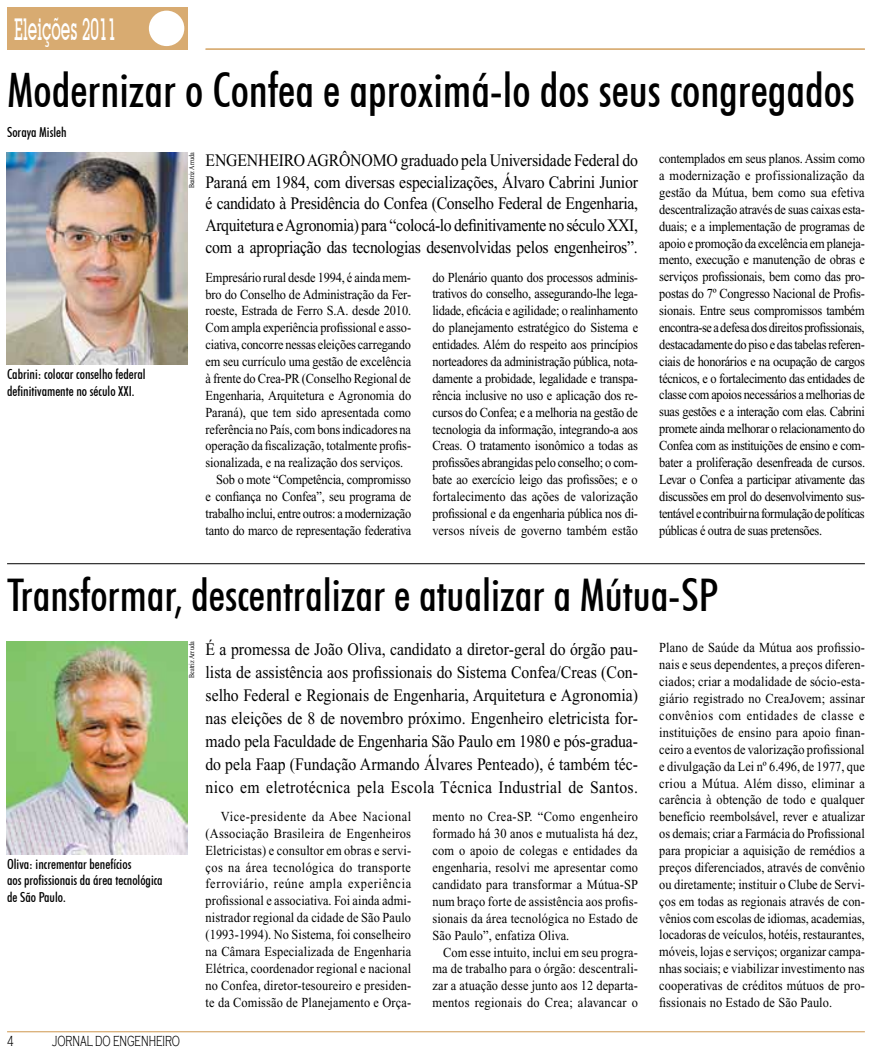
<style>
.page{position:relative;width:872px;height:1053px;background:#fff}
.page>*{position:absolute;margin:0;border:0;box-sizing:border-box;transform-origin:0 0}
.t1{font:500 condensed 47.5px "Futura BT";color:#000}
.t2{font:500 condensed 45px "Futura BT";color:#000}
.t3{font:500 30px "Lubalin Graph IT Cby BT";color:#fff;scale:.5 1}
.t4{font:17.5px/22.9px "Times New Roman";letter-spacing:-.01em;color:#000;text-align:justify;scale:.9 1}
.t5{font:300 15px "Copperplate Gothic";color:#000;scale:.6 1}
.t6{font:13.75px/16.9px "Times New Roman";letter-spacing:-.01em;color:#000;text-align:justify;scale:.9 1}
.t7{font:500 condensed 13.75px/16.5px "Futura BT";color:#000}
.t8{font:7.5px "Times New Roman";color:#000;scale:.8 1}
</style>
<div class="page">
<hr style="left:7px;top:1030px;width:858px;height:2px;background:#d8ab71">
<hr style="left:7px;top:563px;width:858px;height:1px;background:#000">
<div style="left:7px;top:7px;width:181px;height:43px;background:#d8ab71"></div>
<div style="left:149px;top:11px;width:35px;height:35px;background:#fff;border-radius:50%"></div>
<hr style="left:206px;top:48px;width:659px;height:2px;background:#d8ab71">
<img style="left:7px;top:641px;width:181px;height:213px">
<img style="left:7px;top:152px;width:181px;height:213px">
<h3 class="t3" style="left:14px;top:11px;width:206px">Eleições 2011</h3>
<h1 class="t1" style="left:7px;top:61px;width:849px">Modernizar o Confea e aproximá-lo dos seus congregados</h1>
<p class="t7" style="left:7px;top:123px;width:61px">Soraya Misleh</p>
<p class="t7" style="left:7px;top:366px;width:140px">Cabrini: colocar conselho federal definitivamente no século XXI.</p>
<p class="t8" style="left:188px;top:188px;width:46px;rotate:-90deg">Beatriz Arruda</p>
<p class="t4" style="left:206px;top:149px;width:70px">Engenheiro</p>
<p class="t4" style="left:307px;top:149px;width:75px">agrônomo</p>
<p class="t4" style="left:206px;top:149px;width:482px;line-height:21.6px;text-indent:195px">graduado pela Universidade Federal do Paraná em 1984, com diversas especializações, Álvaro Cabrini Junior é candidato à Presidência do Confea (Conselho Federal de Engenharia, Arquitetura e Agronomia) para “colocá-lo definitivamente no século XXI, com a apropriação das tecnologias desenvolvidas pelos engenheiros”.</p>
<p class="t6" style="left:206px;top:269px;width:230px">Empresário rural desde 1994, é ainda mem-</p>
<p class="t6" style="left:206px;top:285px;width:230px">bro do Conselho de Administração da Fer-</p>
<p class="t6" style="left:206px;top:302px;width:230px">roeste, Estrada de Ferro S.A. desde 2010.</p>
<p class="t6" style="left:206px;top:319px;width:230px">Com ampla experiência profissional e asso-</p>
<p class="t6" style="left:206px;top:336px;width:230px">ciativa, concorre nessas eleições carregando</p>
<p class="t6" style="left:206px;top:353px;width:230px">em seu currículo uma gestão de excelência</p>
<p class="t6" style="left:206px;top:370px;width:230px">à frente do Crea-PR (Conselho Regional de</p>
<p class="t6" style="left:206px;top:387px;width:230px">Engenharia, Arquitetura e Agronomia do</p>
<p class="t6" style="left:206px;top:403px;width:230px">Paraná), que tem sido apresentada como</p>
<p class="t6" style="left:206px;top:420px;width:230px">referência no País, com bons indicadores na</p>
<p class="t6" style="left:206px;top:437px;width:230px">operação da fiscalização, totalmente profis-</p>
<p class="t6" style="left:206px;top:454px;width:221px">sionalizada, e na realização dos serviços.</p>
<p class="t6" style="left:216px;top:471px;width:218px">Sob o mote “Competência, compromisso</p>
<p class="t6" style="left:206px;top:488px;width:230px">e confiança no Confea”, seu programa de</p>
<p class="t6" style="left:206px;top:505px;width:230px">trabalho inclui, entre outros: a modernização</p>
<p class="t6" style="left:206px;top:522px;width:230px">tanto do marco de representação federativa</p>
<p class="t6" style="left:432px;top:268px;width:230px">do Plenário quanto dos processos adminis&shy;trativos do conselho, assegurando-lhe lega&shy;lidade, eficácia e agilidade; o realinhamento do planejamento estratégico do Sistema e entidades. Além do respeito aos princípios norteadores da administração pública, nota&shy;damente a probidade, legalidade e transpa&shy;rência inclusive no uso e aplicação dos re&shy;cursos do Confea; e a melhoria na gestão de tecnologia da informação, integrando-a aos Creas. O tratamento isonômico a todas as profissões abrangidas pelo conselho; o com&shy;bate ao exercício leigo das profissões; e o fortalecimento das ações de valorização profissional e da engenharia pública nos di&shy;versos níveis de governo também estão</p>
<p class="t6" style="left:659px;top:150px;width:230px">contemplados em seus planos. Assim como a modernização e profissionalização da gestão da Mútua, bem como sua efetiva descentralização através de suas caixas esta&shy;duais; e a implementação de programas de apoio e promoção da excelência em planeja&shy;mento, execução e manutenção de obras e serviços profissionais, bem como das pro&shy;postas do 7º Congresso Nacional de Profis&shy;sionais. Entre seus compromissos também encontra-se a defesa dos direitos profissionais, destacadamente do piso e das tabelas referen&shy;ciais de honorários e na ocupação de cargos técnicos, e o fortalecimento das entidades de classe com apoios necessários a melhorias de suas gestões e a interação com elas. Cabrini promete ainda melhorar o relacionamento do Confea com as instituições de ensino e com&shy;bater a proliferação desenfreada de cursos.<br>Levar o Confea a participar ativamente das discussões em prol do desenvolvimento sus&shy;tentável e contribuir na formulação de políticas públicas é outra de suas pretensões.</p>
<h2 class="t2" style="left:7px;top:568px;width:713px">Transformar, descentralizar e atualizar a Mútua-SP</h2>
<p class="t8" style="left:188px;top:677px;width:46px;rotate:-90deg">Beatriz Arruda</p>
<p class="t7" style="left:7px;top:855px;width:157px">Oliva: incrementar benefícios<br>aos profissionais da área tecnológica de São Paulo.</p>
<p class="t5" style="left:7px;top:1032px;width:12px">4</p>
<p class="t5" style="left:52px;top:1032px;width:22px">JORNAL</p>
<p class="t5" style="left:95px;top:1032px;width:42px">DO ENGENHEIRO</p>
<p class="t4" style="left:206px;top:638px;width:482px">É a promessa de João Oliva, candidato a diretor-geral do órgão pau&shy;lista de assistência aos profissionais do Sistema Confea/Creas (Con&shy;selho Federal e Regionais de Engenharia, Arquitetura e Agronomia) nas eleições de 8 de novembro próximo. Engenheiro eletricista for&shy;mado pela Faculdade de Engenharia São Paulo em 1980 e pós-gradua&shy;do pela Faap (Fundação Armando Álvares Penteado), é também téc&shy;nico em eletrotécnica pela Escola Técnica Industrial de Santos.</p>
<p class="t6" style="left:206px;top:807px;width:230px;text-indent:15px">Vice-presidente da Abee Nacional (Associação Brasileira de Engenheiros Eletricistas) e consultor em obras e servi&shy;ços na área tecnológica do transporte ferroviário, reúne ampla experiência profissional e associativa. Foi ainda admi&shy;nistrador regional da cidade de São Paulo (1993-1994). No Sistema, foi conselheiro na Câmara Especializada de Engenharia Elétrica, coordenador regional e nacional no Confea, diretor-tesoureiro e presiden&shy;te da Comissão de Planejamento e Orça-</p>
<p class="t6" style="left:432px;top:808px;width:230px">mento no Crea-SP. “Como engenheiro formado há 30 anos e mutualista há dez, com o apoio de colegas e entidades da engenharia, resolvi me apresentar como candidato para transformar a Mútua-SP num braço forte de assistência aos profis&shy;sionais da área tecnológica no Estado de São Paulo”, enfatiza Oliva.</p>
<p class="t6" style="left:432px;top:943px;width:230px;text-indent:11px">Com esse intuito, inclui em seu progra&shy;ma de trabalho para o órgão: descentrali&shy;zar a atuação desse junto aos 12 departa&shy;mentos regionais do Crea; alavancar o</p>
<p class="t6" style="left:659px;top:639px;width:230px">Plano de Saúde da Mútua aos profissio&shy;nais e seus dependentes, a preços diferen&shy;ciados; criar a modalidade de sócio-esta&shy;giário registrado no CreaJovem; assinar convênios com entidades de classe e instituições de ensino para apoio finan&shy;ceiro a eventos de valorização profissional e divulgação da Lei nº 6.496, de 1977, que criou a Mútua. Além disso, eliminar a carência à obtenção de todo e qualquer benefício reembolsável, rever e atualizar os demais; criar a Farmácia do Profissional para propiciar a aquisição de remédios a preços diferenciados, através de convênio ou diretamente; instituir o Clube de Servi&shy;ços em todas as regionais através de con&shy;vênios com escolas de idiomas, academias, locadoras de veículos, hotéis, restaurantes, móveis, lojas e serviços; organizar campa&shy;nhas sociais; e viabilizar investimento nas cooperativas de créditos mútuos de pro&shy;fissionais no Estado de São Paulo.</p>
</div>
